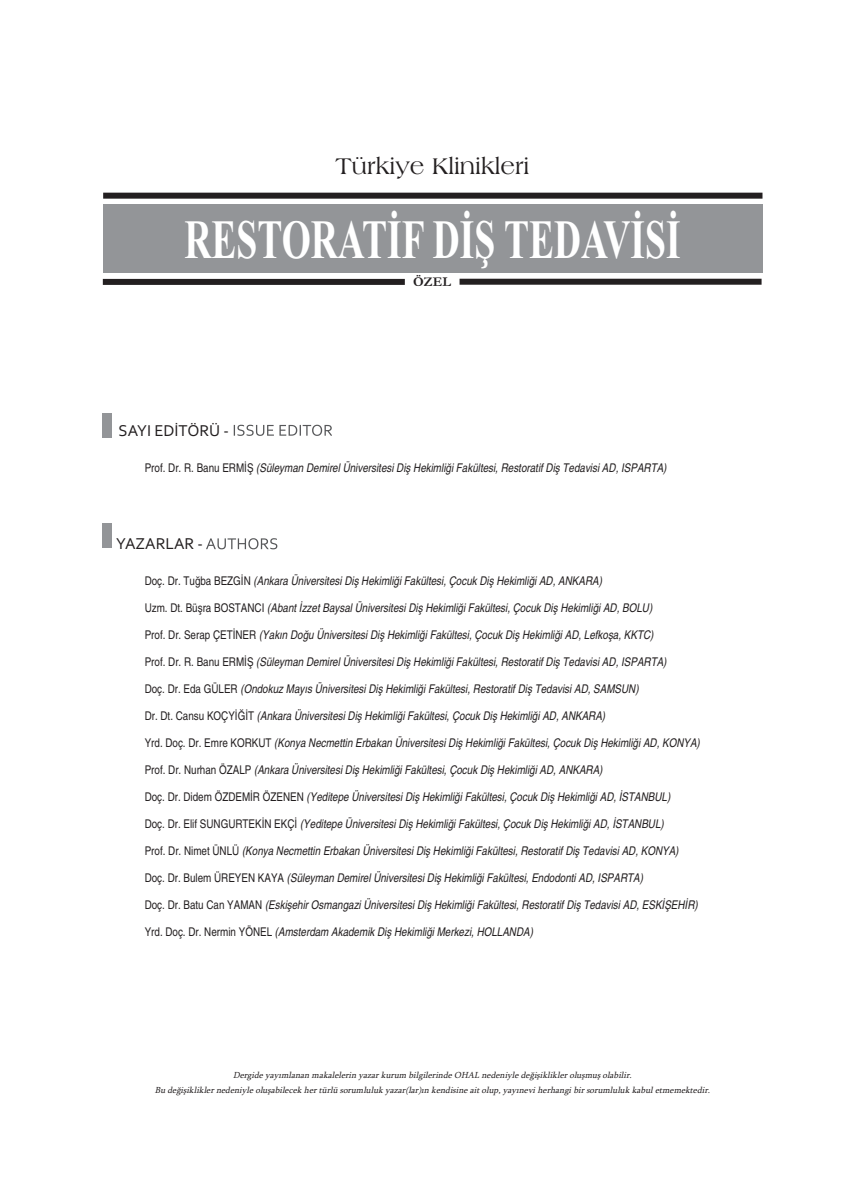
<style>
.page{position:relative;width:865px;height:1197px;background:#fff}
.page>*{position:absolute;margin:0;border:0;box-sizing:border-box;transform-origin:0 0}
.t1{font:700 55.35px "Times New Roman";color:#fff;scale:.68 1}
.t2{font:24px "Americana BT Roman";color:#231f20}
.t3{font:16.5px "Corbel";color:#231f20}
.t4{font:700 13.5px "Garamond";color:#231f20}
.t5{font:italic condensed 12px "Helvetica";color:#231f20}
.t6{font:italic 9px/15px "Sylfaen";color:#231f20;text-align:center}
.s1{font-style:normal}
</style>
<div class="page">
<div style="left:103px;top:204px;width:659px;height:68px;background:#939598"></div>
<div style="left:103px;top:193px;width:659px;height:6px;background:#231f20"></div>
<div style="left:103px;top:279px;width:302px;height:6px;background:#231f20"></div>
<div style="left:459px;top:279px;width:302px;height:6px;background:#231f20"></div>
<div style="left:103px;top:413px;width:9px;height:25px;background:#939598"></div>
<svg style="left:234px;top:424px;width:67px;height:12px"></svg>
<div style="left:103px;top:523px;width:9px;height:24px;background:#939598"></div>
<svg style="left:206px;top:538px;width:71px;height:11px"></svg>
<h2 class="t2" style="left:335px;top:152px;width:195px">Türkiye Klinikleri</h2>
<h1 class="t1" style="left:184px;top:207px;width:731px">RESTORATİF DİŞ TEDAVİSİ</h1>
<p class="t4" style="left:413px;top:274px;width:39px">ÖZEL</p>
<h3 class="t3" style="left:119px;top:420px;width:112px">SAYI EDİTÖRÜ -</h3>
<p class="t5" style="left:145px;top:461px;width:523px"><span class="s1">Prof. Dr. R. Banu ERMİŞ</span> (Süleyman Demirel Üniversitesi Diş Hekimliği Fakültesi, Restoratif Diş Tedavisi AD, ISPARTA)</p>
<h3 class="t3" style="left:116px;top:534px;width:88px">YAZARLAR -</h3>
<p class="t5" style="left:145px;top:573px;width:459px"><span class="s1">Doç. Dr. Tuğba BEZGİN</span> (Ankara Üniversitesi Diş Hekimliği Fakültesi, Çocuk Diş Hekimliği AD, ANKARA)</p>
<p class="t5" style="left:145px;top:600px;width:509px"><span class="s1">Uzm. Dt. Büşra BOSTANCI</span> (Abant İzzet Baysal Üniversitesi Diş Hekimliği Fakültesi, Çocuk Diş Hekimliği AD, BOLU)</p>
<p class="t5" style="left:145px;top:627px;width:510px"><span class="s1">Prof. Dr. Serap ÇETİNER</span> (Yakın Doğu Üniversitesi Diş Hekimliği Fakültesi, Çocuk Diş Hekimliği AD, Lefkoşa, KKTC)</p>
<p class="t5" style="left:145px;top:654px;width:523px"><span class="s1">Prof. Dr. R. Banu ERMİŞ</span> (Süleyman Demirel Üniversitesi Diş Hekimliği Fakültesi, Restoratif Diş Tedavisi AD, ISPARTA)</p>
<p class="t5" style="left:145px;top:681px;width:495px"><span class="s1">Doç. Dr. Eda GÜLER</span> (Ondokuz Mayıs Üniversitesi Diş Hekimliği Fakültesi, Restoratif Diş Tedavisi AD, SAMSUN)</p>
<p class="t5" style="left:145px;top:708px;width:462px"><span class="s1">Dr. Dt. Cansu KOÇYİĞİT</span> (Ankara Üniversitesi Diş Hekimliği Fakültesi, Çocuk Diş Hekimliği AD, ANKARA)</p>
<p class="t5" style="left:145px;top:735px;width:556px"><span class="s1">Yrd. Doç. Dr. Emre KORKUT</span> (Konya Necmettin Erbakan Üniversitesi Diş Hekimliği Fakültesi, Çocuk Diş Hekimliği AD, KONYA)</p>
<p class="t5" style="left:145px;top:762px;width:459px"><span class="s1">Prof. Dr. Nurhan ÖZALP</span> (Ankara Üniversitesi Diş Hekimliği Fakültesi, Çocuk Diş Hekimliği AD, ANKARA)</p>
<p class="t5" style="left:145px;top:789px;width:527px"><span class="s1">Doç. Dr. Didem ÖZDEMİR ÖZENEN</span> (Yeditepe Üniversitesi Diş Hekimliği Fakültesi, Çocuk Diş Hekimliği AD, İSTANBUL)</p>
<p class="t5" style="left:145px;top:816px;width:520px"><span class="s1">Doç. Dr. Elif SUNGURTEKİN EKÇİ</span> (Yeditepe Üniversitesi Diş Hekimliği Fakültesi, Çocuk Diş Hekimliği AD, İSTANBUL)</p>
<p class="t5" style="left:145px;top:843px;width:535px"><span class="s1">Prof. Dr. Nimet ÜNLÜ</span> (Konya Necmettin Erbakan Üniversitesi Diş Hekimliği Fakültesi, Restoratif Diş Tedavisi AD, KONYA)</p>
<p class="t5" style="left:145px;top:870px;width:500px"><span class="s1">Doç. Dr. Bulem ÜREYEN KAYA</span> (Süleyman Demirel Üniversitesi Diş Hekimliği Fakültesi, Endodonti AD, ISPARTA)</p>
<p class="t5" style="left:145px;top:897px;width:554px"><span class="s1">Doç. Dr. Batu Can YAMAN</span> (Eskişehir Osmangazi Üniversitesi Diş Hekimliği Fakültesi, Restoratif Diş Tedavisi AD, ESKİŞEHİR)</p>
<p class="t5" style="left:145px;top:924px;width:390px"><span class="s1">Yrd. Doç. Dr. Nermin YÖNEL</span> (Amsterdam Akademik Diş Hekimliği Merkezi, HOLLANDA)</p>
<p class="t6" style="left:155px;top:1067px;width:559px">Dergide yayımlanan makalelerin yazar kurum bilgilerinde OHAL nedeniyle değişiklikler oluşmuş olabilir.<br>Bu değişiklikler nedeniyle oluşabilecek her türlü sorumluluk yazar(lar)ın kendisine ait olup, yayınevi herhangi bir sorumluluk kabul etmemektedir.</p>
</div>
